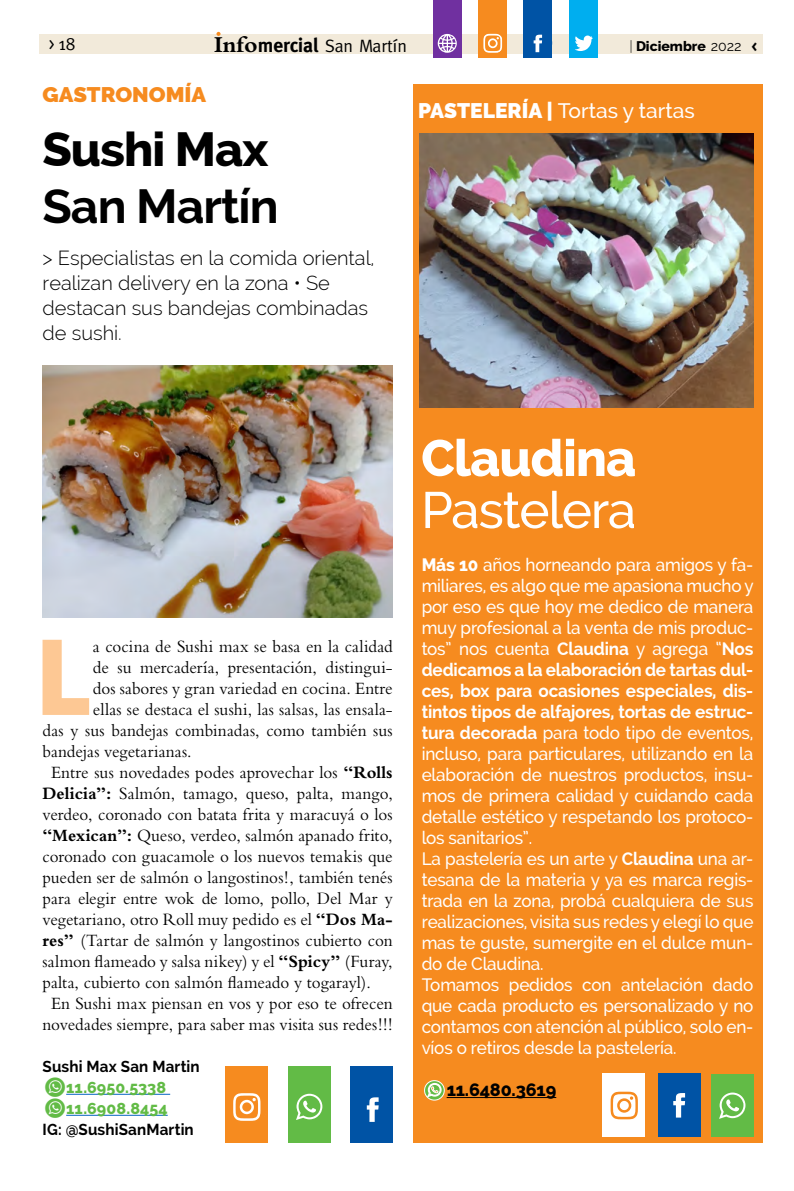
<style>
.page{position:relative;width:794px;height:1191px;background:#fff}
.page>*{position:absolute;margin:0;border:0;box-sizing:border-box;transform-origin:0 0}
.t1{font:900 111.5px "Myriad Pro";color:#fdc894;scale:.95 1}
.t2{font:500 51px "Raleway";letter-spacing:-.02em;color:#fff}
.t3{font:800 51px "Raleway";letter-spacing:-.02em;color:#fff}
.t4{font:700 48px "Raleway";letter-spacing:-.02em;color:#000}
.t5{font:800 48px "Raleway";letter-spacing:-.02em;color:#000}
.t6{font:36px "Social Circles";color:#62bb46}
.t7{font:500 21px "Raleway";color:#fff}
.t8{font:900 21px "Raleway";color:#f68b1f;scale:1.05 1}
.t9{font:300 20px/25px "Raleway";color:#000}
.t10{font:500 18px/21px "Raleway";letter-spacing:-.01em;color:#fff;scale:.95 1}
.t11{font:18px "Bembo";color:#000;scale:.95 1}
.t12{font:800 18px "Raleway";letter-spacing:-.01em;color:#000}
.t13{font:18px "Meta";color:#000}
.t14{font:17.8px "Meta";color:#000}
.t15{font:700 16px "Raleway";letter-spacing:.01em;color:#000;scale:.95 1}
.t16{font:800 16px "Raleway";letter-spacing:.005em;color:#62bb46}
.t17{font:800 14px "Raleway";color:#000}
.s1{font-family:"Bembo";font-weight:700;font-size:23.8px}
.s2{font-weight:700;font-size:19.8px}
.s3{font-family:"Times New Roman";font-weight:400}
.s4{font-weight:400}
.s5{font-family:"Meta";font-weight:700}
.s6{font-weight:900}
.s7{font-weight:700}
.s8{font-weight:800}
.s9{font-family:"Social Circles";font-weight:400;font-size:36px;color:#62bb46}
</style>
<div class="page">
<div style="left:40px;top:35px;width:723px;height:19px;background:#f2eada"></div>
<svg style="left:216px;top:32px;width:4px;height:4px"></svg>
<div style="left:478px;top:0;width:29px;height:58px;background:#f68b1f"></div>
<svg style="left:483px;top:33px;width:20px;height:20px"></svg>
<div style="left:524px;top:0;width:28px;height:58px;background:#0053a5"></div>
<svg style="left:533px;top:34px;width:10px;height:19px"></svg>
<div style="left:569px;top:0;width:28px;height:58px;background:#00aeef"></div>
<svg style="left:575px;top:35px;width:18px;height:16px"></svg>
<div style="left:433px;top:0;width:28px;height:58px;background:#7030a0"></div>
<svg style="left:438px;top:34px;width:19px;height:19px"></svg>
<div style="left:413px;top:84px;width:350px;height:1058px;background:#f68b1f"></div>
<hr style="left:446px;top:1097px;width:110px;height:1px;background:#000">
<div style="left:602px;top:1073px;width:42px;height:63px;background:#fff"></div>
<svg style="left:610px;top:1091px;width:28px;height:28px"></svg>
<div style="left:658px;top:1073px;width:42px;height:63px;background:#0053a5"></div>
<svg style="left:673px;top:1093px;width:13px;height:25px"></svg>
<div style="left:711px;top:1073px;width:42px;height:63px;background:#62bb46"></div>
<svg style="left:719px;top:1092px;width:27px;height:27px"></svg>
<img style="left:419px;top:134px;width:334px;height:273px">
<hr style="left:66px;top:1093px;width:104px;height:1px;background:#0563c1">
<hr style="left:66px;top:1114px;width:102px;height:1px;background:#0563c1">
<div style="left:288px;top:1065px;width:42px;height:77px;background:#62bb46"></div>
<svg style="left:296px;top:1093px;width:27px;height:27px"></svg>
<div style="left:225px;top:1065px;width:43px;height:77px;background:#f68b1f"></div>
<svg style="left:233px;top:1093px;width:28px;height:28px"></svg>
<div style="left:350px;top:1065px;width:43px;height:77px;background:#0053a5"></div>
<svg style="left:366px;top:1097px;width:13px;height:25px"></svg>
<img style="left:43px;top:365px;width:350px;height:252px">
<p class="t13" style="left:49px;top:34px;width:28px">&gt; 18</p>
<p class="t14" style="left:214px;top:36px;width:194px"><span class="s1">Info</span><span class="s2">mercial</span> San Martín</p>
<p class="t17" style="left:629px;top:38px;width:129px"><span class="s3">|</span> Diciembre <span class="s4">2022</span> <span class="s5">&lt;</span></p>
<p class="t8" style="left:43px;top:82px;width:157px">GASTRONOMÍA</p>
<h3 class="t5" style="left:43px;top:122px;width:227px">Sushi Max</h3>
<h3 class="t4" style="left:43px;top:179px;width:238px">San Martín</h3>
<p class="t9" style="left:43px;top:245px;width:333px">&gt; Especialistas en la comida oriental, realizan delivery en la zona • Se destacan sus bandejas combinadas de sushi.</p>
<p class="t7" style="left:418px;top:98px;width:278px"><span class="s6">PASTELERÍA |</span> Tortas y tartas</p>
<h1 class="t1" style="left:36px;top:603px;width:60px">L</h1>
<p class="t11" style="left:93px;top:636px;width:317px">a cocina de Sushi max se basa en la calidad</p>
<p class="t11" style="left:93px;top:657px;width:317px">de su mercadería, presentación, distingui-</p>
<p class="t11" style="left:93px;top:678px;width:317px">dos sabores y gran variedad en cocina. Entre</p>
<p class="t11" style="left:93px;top:699px;width:317px">ellas se destaca el sushi, las salsas, las ensala-</p>
<p class="t11" style="left:43px;top:720px;width:370px">das y sus bandejas combinadas, como también sus</p>
<p class="t11" style="left:43px;top:741px;width:158px">bandejas vegetarianas.</p>
<p class="t11" style="left:51px;top:762px;width:361px">Entre sus novedades podes aprovechar los <span class="s7">“Rolls</span></p>
<p class="t11" style="left:43px;top:783px;width:370px"><span class="s7">Delicia”:</span> Salmón, tamago, queso, palta, mango,</p>
<p class="t11" style="left:43px;top:804px;width:370px">verdeo, coronado con batata frita y maracuyá o los</p>
<p class="t11" style="left:43px;top:825px;width:370px"><span class="s7">“Mexican”:</span> Queso, verdeo, salmón apanado frito,</p>
<p class="t11" style="left:43px;top:846px;width:370px">coronado con guacamole o los nuevos temakis que</p>
<p class="t11" style="left:43px;top:867px;width:370px">pueden ser de salmón o langostinos!, también tenés</p>
<p class="t11" style="left:43px;top:888px;width:370px">para elegir entre wok de lomo, pollo, Del Mar y</p>
<p class="t11" style="left:43px;top:909px;width:370px">vegetariano, otro Roll muy pedido es el <span class="s7">“Dos Ma-</span></p>
<p class="t11" style="left:43px;top:930px;width:370px"><span class="s7">res”</span> (Tartar de salmón y langostinos cubierto con</p>
<p class="t11" style="left:43px;top:951px;width:370px">salmon flameado y salsa nikey) y el <span class="s7">“Spicy”</span> (Furay,</p>
<p class="t11" style="left:43px;top:972px;width:347px">palta, cubierto con salmón flameado y togarayl).</p>
<p class="t11" style="left:51px;top:993px;width:361px">En Sushi max piensan en vos y por eso te ofrecen</p>
<p class="t11" style="left:43px;top:1014px;width:370px">novedades siempre, para saber mas visita sus redes!!!</p>
<p class="t15" style="left:43px;top:1057px;width:167px">Sushi Max San Martin</p>
<h3 class="t6" style="left:43px;top:1066px;width:27px">w</h3>
<p class="t16" style="left:66px;top:1078px;width:101px">11.6950.5338</p>
<h3 class="t6" style="left:43px;top:1087px;width:27px">w</h3>
<p class="t16" style="left:66px;top:1099px;width:103px">11.6908.8454</p>
<p class="t15" style="left:43px;top:1120px;width:161px">IG: @SushiSanMartin</p>
<h2 class="t3" style="left:421px;top:429px;width:216px">Claudina</h2>
<h2 class="t2" style="left:421px;top:480px;width:217px">Pastelera</h2>
<p class="t10" style="left:422px;top:554px;width:351px"><span class="s8">Más 10</span> años horneando para amigos y fa&shy;miliares, es algo que me apasiona mucho y por eso es que hoy me dedico de manera muy profesional a la venta de mis produc&shy;tos” nos cuenta <span class="s7">Claudina</span> y agrega “<span class="s7">Nos dedicamos a la elaboración de tartas dul&shy;ces, box para ocasiones especiales, dis&shy;tintos tipos de alfajores, tortas de estruc&shy;tura decorada</span> para todo tipo de eventos, incluso, para particulares, utilizando en la elaboración de nuestros productos, insu&shy;mos de primera calidad y cuidando cada detalle estético y respetando los protoco&shy;los sanitarios”.<br>La pastelería es un arte y <span class="s7">Claudina</span> una ar&shy;tesana de la materia y ya es marca regis&shy;trada en la zona, probá cualquiera de sus realizaciones, visita sus redes y elegí lo que mas te guste, sumergite en el dulce mun&shy;do de Claudina.<br>Tomamos pedidos con antelación dado que cada producto es personalizado y no contamos con atención al público, solo en&shy;víos o retiros desde la pastelería.</p>
<p class="t12" style="left:422px;top:1079px;width:136px"><span class="s9">w</span>11.6480.3619</p>
</div>
